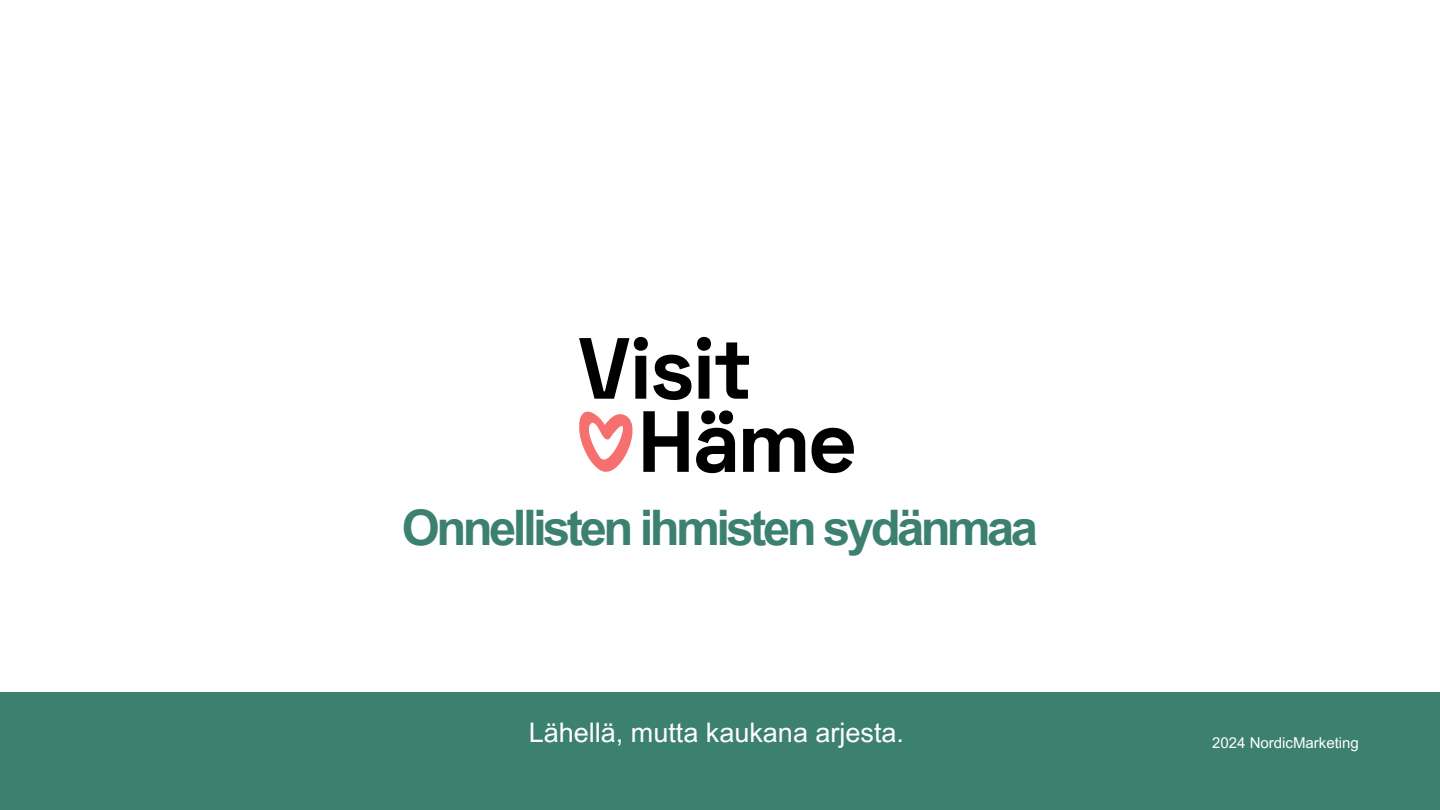
<style>
.page{position:relative;width:1440px;height:810px;background:#fff}
.page>*{position:absolute;margin:0;border:0;box-sizing:border-box;transform-origin:0 0}
.t1{font:700 49px "Arial MT Pro";letter-spacing:-.07em;color:#3c806f}
.t2{font:27px "Arial MT Pro";color:#fff}
.t3{font:15px "Arial MT Pro";color:#fff}
</style>
<div class="page">
<div style="left:0;top:692px;width:1440px;height:118px;background:#3c806f"></div>
<svg style="left:812px;top:428px;width:42px;height:45px"></svg>
<svg style="left:579px;top:337px;width:226px;height:136px"></svg>
<p class="t1" style="left:402px;top:509px;width:638px">Onnellisten ihmisten sydänmaa</p>
<h1 class="t2" style="left:529px;top:723px;width:377px">Lähellä, mutta kaukana arjesta.</h1>
<h2 class="t3" style="left:1212px;top:737px;width:148px">2024 NordicMarketing</h2>
</div>
